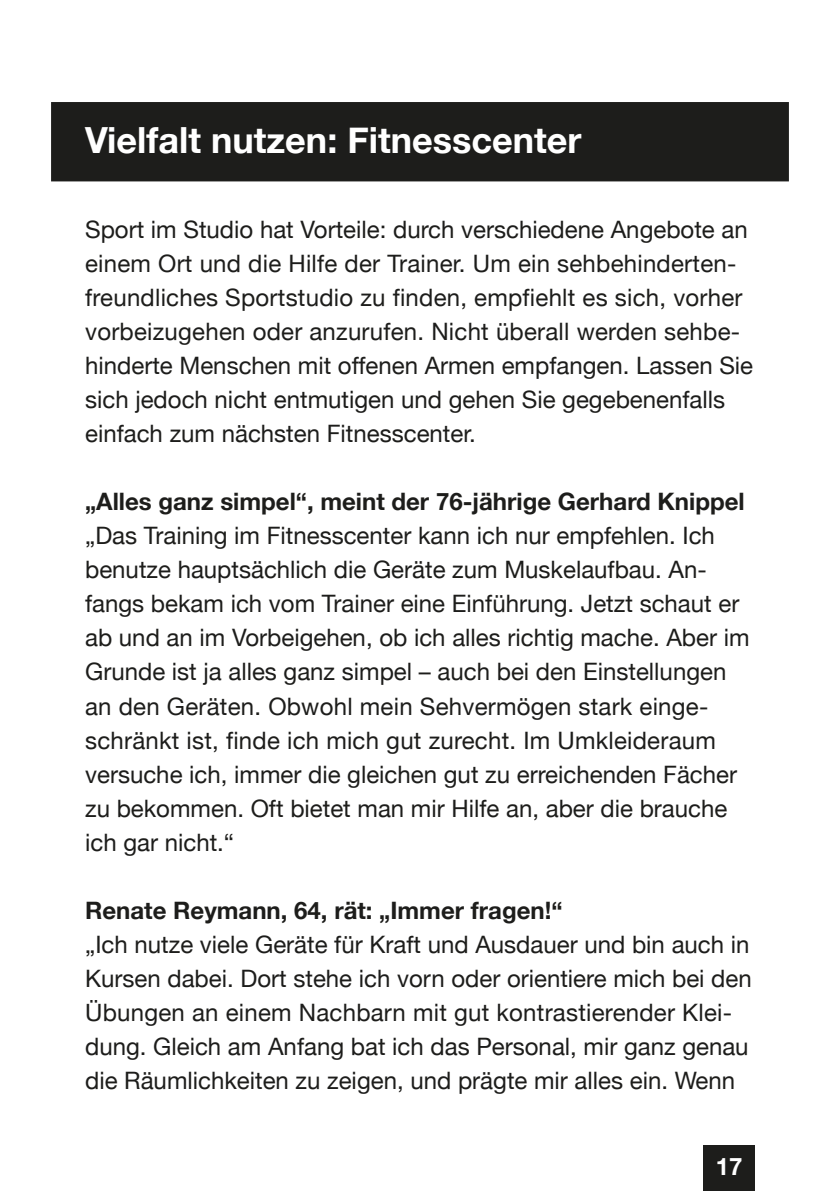
<style>
.page{position:relative;width:840px;height:1191px;background:#fff}
.page>*{position:absolute;margin:0;border:0;box-sizing:border-box;transform-origin:0 0}
.t1{font:700 36px "Helvetica Neue";color:#fff}
.t2{font:24px/34px "Helvetica Neue";color:#1d1d1b}
.t3{font:700 24px "Helvetica Neue";color:#1d1d1b}
.t4{font:700 24px "Helvetica Neue";color:#fff}
</style>
<div class="page">
<div style="left:703px;top:1145px;width:51px;height:46px;background:#1d1d1b"></div>
<div style="left:51px;top:102px;width:737px;height:79px;background:#1d1d1b"></div>
<h1 class="t1" style="left:85px;top:118px;width:497px">Vielfalt nutzen: Fitnesscenter</h1>
<p class="t2" style="left:85px;top:212px;width:669px">Sport im Studio hat Vorteile: durch verschiedene Angebote an einem Ort und die Hilfe der Trainer. Um ein sehbehinderten&shy;freundliches Sportstudio zu finden, empfiehlt es sich, vorher vorbeizugehen oder anzurufen. Nicht überall werden sehbe&shy;hinderte Menschen mit offenen Armen empfangen. Lassen Sie sich jedoch nicht entmutigen und gehen Sie gegebenenfalls einfach zum nächsten Fitnesscenter.</p>
<h3 class="t3" style="left:85px;top:487px;width:660px">„Alles ganz simpel“, meint der 76-jährige Gerhard Knippel</h3>
<p class="t2" style="left:85px;top:518px;width:665px">„Das Training im Fitnesscenter kann ich nur empfehlen. Ich benutze hauptsächlich die Geräte zum Muskelaufbau. An&shy;fangs bekam ich vom Trainer eine Einführung. Jetzt schaut er ab und an im Vorbeigehen, ob ich alles richtig mache. Aber im Grunde ist ja alles ganz simpel – auch bei den Einstellungen an den Geräten. Obwohl mein Sehvermögen stark einge&shy;schränkt ist, finde ich mich gut zurecht. Im Umkleideraum versuche ich, immer die gleichen gut zu erreichenden Fächer zu bekommen. Oft bietet man mir Hilfe an, aber die brauche ich gar nicht.“</p>
<h3 class="t3" style="left:85px;top:895px;width:478px">Renate Reymann, 64, rät: „Immer fragen!“</h3>
<p class="t2" style="left:85px;top:926px;width:667px">„Ich nutze viele Geräte für Kraft und Ausdauer und bin auch in Kursen dabei. Dort stehe ich vorn oder orientiere mich bei den Übungen an einem Nachbarn mit gut kontrastierender Klei&shy;dung. Gleich am Anfang bat ich das Personal, mir ganz genau die Räumlichkeiten zu zeigen, und prägte mir alles ein. Wenn</p>
<p class="t4" style="left:715px;top:1151px;width:28px">17</p>
</div>
